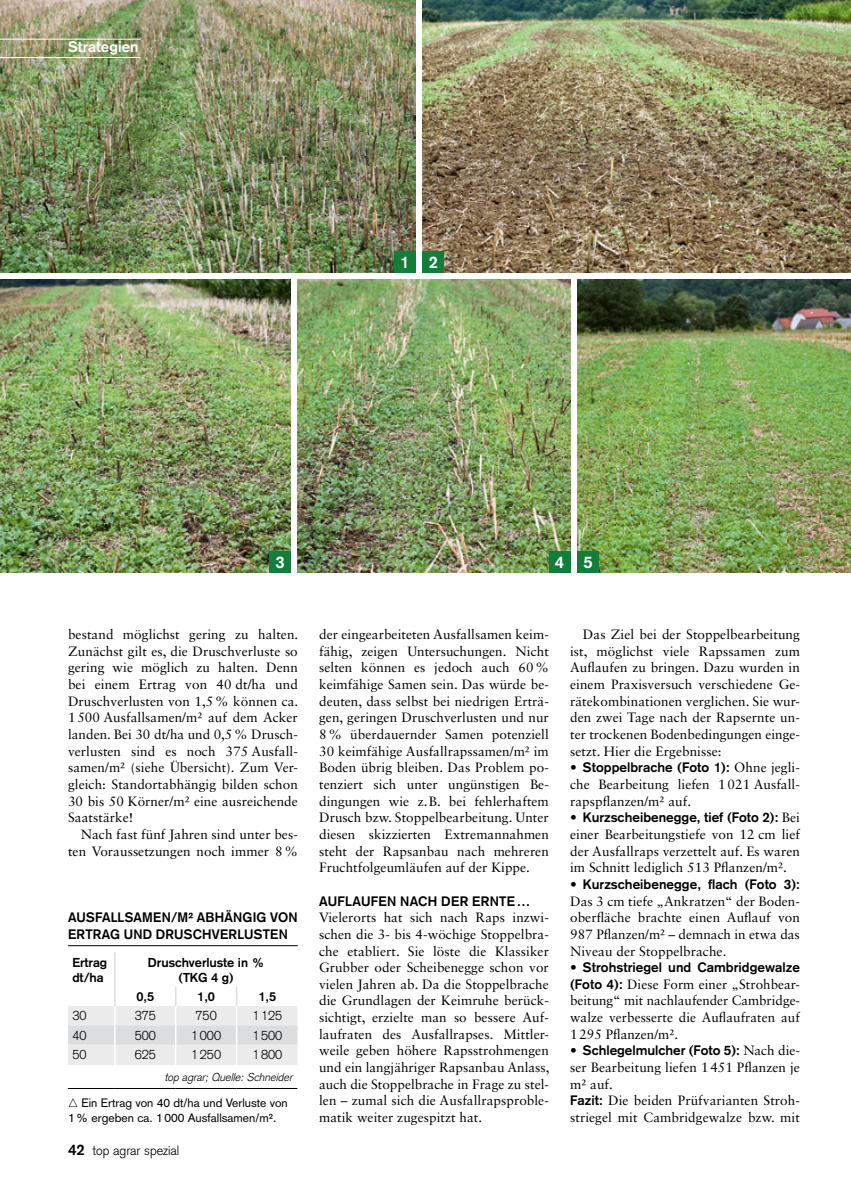
<style>
.page{position:relative;width:851px;height:1191px;background:#fff}
.page>*{position:absolute;margin:0;border:0;box-sizing:border-box;transform-origin:0 0}
.Bildnummer{font:700 16.5px "Basic Commercial LT Pro";color:#fff}
.t1{font:700 15px "Basic Commercial LT Pro";letter-spacing:.005em;color:#fff}
.Bodytext{font:13.5px/16.6px "Sabon LT Std";letter-spacing:.005em;color:#000;text-align:justify}
.Bodytext_ohne_Einzug{font:13.5px/16.6px "Sabon LT Std";letter-spacing:.005em;color:#000;text-align:justify}
.Textanlauf{font:13.5px/16.6px "Sabon LT Std";letter-spacing:.005em;color:#000}
.Titel_Uebersicht{font:700 13.5px/16.6px "Basic Commercial LT Pro";letter-spacing:.02em;color:#000}
.Zwischentitel{font:700 13.5px "Basic Commercial LT Pro";letter-spacing:.025em;color:#000}
.t2{font:300 13.2px "Basic Commercial LT Pro";color:#000}
.Tab_Kopf{font:700 12.75px/15px "Basic Commercial LT Pro";color:#000}
.Tab_Normal{font:300 12.75px "Basic Commercial LT Pro";color:#000}
.BU{font:12px/15px "Basic Commercial LT Pro";color:#000}
.Tab_Fußnote{font:italic 300 11.25px "Basic Commercial LT Pro";color:#000}
.s1{font-weight:700;font-size:15px}
.s2{font-family:"Basic Commercial LT Pro";font-weight:700}
</style>
<div class="page">
<img style="left:0;top:0;width:415px;height:273px">
<img style="left:422px;top:0;width:428px;height:273px">
<img style="left:0;top:280px;width:290px;height:292px">
<img style="left:298px;top:280px;width:272px;height:292px">
<img style="left:577px;top:280px;width:273px;height:292px">
<div style="left:394px;top:251px;width:21px;height:22px;background:#137e3c"></div>
<div style="left:422px;top:251px;width:22px;height:22px;background:#137e3c"></div>
<div style="left:269px;top:551px;width:21px;height:21px;background:#137e3c"></div>
<div style="left:549px;top:551px;width:21px;height:21px;background:#137e3c"></div>
<div style="left:577px;top:551px;width:21px;height:21px;background:#137e3c"></div>
<hr style="left:68px;top:945px;width:230px;height:1px;background:#000">
<svg style="left:68px;top:987px;width:229px;height:78px"></svg>
<hr style="left:114px;top:952px;width:2px;height:34px;background:#dcddde">
<hr style="left:114px;top:986px;width:2px;height:20px;background:#dcddde">
<hr style="left:68px;top:1088px;width:47px;height:1px;background:#000">
<hr style="left:115px;top:1088px;width:61px;height:1px;background:#000">
<hr style="left:176px;top:1088px;width:60px;height:1px;background:#000">
<hr style="left:236px;top:1088px;width:61px;height:1px;background:#000">
<hr style="left:0;top:39px;width:141px;height:1px;background:#fff">
<hr style="left:0;top:57px;width:141px;height:1px;background:#fff">
<p class="t1" style="left:68px;top:38px;width:72px">Strategien</p>
<p class="Bildnummer" style="left:400px;top:252px;width:11px">1</p>
<p class="Bildnummer" style="left:428px;top:252px;width:11px">2</p>
<p class="Bildnummer" style="left:275px;top:552px;width:11px">3</p>
<p class="Bildnummer" style="left:555px;top:552px;width:11px">4</p>
<p class="Bildnummer" style="left:583px;top:552px;width:11px">5</p>
<p class="Bodytext_ohne_Einzug" style="left:68px;top:626px;width:232px">bestand möglichst gering zu halten.<br>Zunächst gilt es, die Druschverluste so gering wie möglich zu halten. Denn bei einem Ertrag von 40 dt/ha und Druschverlusten von 1,5% können ca.<br>1500 Ausfallsamen/m² auf dem Acker landen. Bei 30 dt/ha und 0,5% Drusch&shy;verlusten sind es noch 375 Ausfall&shy;samen/m² (siehe Übersicht). Zum Ver&shy;gleich: Standortabhängig bilden schon 30 bis 50 Körner/m² eine ausreichende Saatstärke!</p>
<p class="Bodytext" style="left:68px;top:825px;width:231px;text-align:right">Nach fast fünf Jahren sind unter bes&shy;ten Voraussetzungen noch immer 8%</p>
<p class="Titel_Uebersicht" style="left:68px;top:909px;width:231px">AUSFALLSAMEN/M² ABHÄNGIG VON<br>ERTRAG UND DRUSCHVERLUSTEN</p>
<p class="Tab_Kopf" style="left:72px;top:954px;width:36px">Ertrag dt/ha</p>
<p class="Tab_Kopf" style="left:148px;top:954px;width:118px;text-align:center">Druschverluste in % (TKG 4 g)</p>
<p class="Tab_Kopf" style="left:136px;top:989px;width:19px">0,5</p>
<p class="Tab_Kopf" style="left:197px;top:989px;width:19px">1,0</p>
<p class="Tab_Kopf" style="left:258px;top:989px;width:19px">1,5</p>
<p class="Tab_Normal" style="left:72px;top:1008px;width:16px">30</p>
<p class="Tab_Normal" style="left:135px;top:1008px;width:23px">375</p>
<p class="Tab_Normal" style="left:195px;top:1008px;width:23px">750</p>
<p class="Tab_Normal" style="left:252px;top:1008px;width:31px">1125</p>
<p class="Tab_Normal" style="left:72px;top:1027px;width:16px">40</p>
<p class="Tab_Normal" style="left:135px;top:1027px;width:23px">500</p>
<p class="Tab_Normal" style="left:191px;top:1027px;width:31px">1000</p>
<p class="Tab_Normal" style="left:252px;top:1027px;width:31px">1500</p>
<p class="Tab_Normal" style="left:72px;top:1047px;width:16px">50</p>
<p class="Tab_Normal" style="left:135px;top:1047px;width:23px">625</p>
<p class="Tab_Normal" style="left:191px;top:1047px;width:31px">1250</p>
<p class="Tab_Normal" style="left:252px;top:1047px;width:31px">1800</p>
<p class="Tab_Fußnote" style="left:165px;top:1070px;width:129px">top agrar; Quelle: Schneider</p>
<p class="BU" style="left:68px;top:1095px;width:221px">△ Ein Ertrag von 40 dt/ha und Verluste von<br>1% ergeben ca. 1000 Ausfallsamen/m².</p>
<p class="t2" style="left:68px;top:1143px;width:113px"><span class="s1">42</span> top agrar spezial</p>
<p class="Bodytext" style="left:319px;top:626px;width:231px">der eingearbeiteten Ausfallsamen keim&shy;fähig, zeigen Untersuchungen. Nicht selten können es jedoch auch 60% keimfähige Samen sein. Das würde be&shy;deuten, dass selbst bei niedrigen Erträ&shy;gen, geringen Druschverlusten und nur 8% überdauernder Samen potenziell 30 keimfähige Ausfallrapssamen/m² im Boden übrig bleiben. Das Problem po&shy;tenziert sich unter ungünstigen Be&shy;dingungen wie z.B. bei fehlerhaftem Drusch bzw. Stoppelbearbeitung. Unter diesen skizzierten Extremannahmen steht der Rapsanbau nach mehreren Fruchtfolgeumläufen auf der Kippe.</p>
<p class="Zwischentitel" style="left:319px;top:892px;width:213px">AUFLAUFEN NACH DER ERNTE…</p>
<p class="Bodytext_ohne_Einzug" style="left:319px;top:909px;width:232px">Vielerorts hat sich nach Raps inzwi&shy;schen die 3- bis 4-wöchige Stoppelbra&shy;che etabliert. Sie löste die Klassiker Grubber oder Scheibenegge schon vor vielen Jahren ab. Da die Stoppelbrache die Grundlagen der Keimruhe berück&shy;sichtigt, erzielte man so bessere Auf&shy;laufraten des Ausfallrapses. Mittler&shy;weile geben höhere Rapsstrohmengen und ein langjähriger Rapsanbau Anlass, auch die Stoppelbrache in Frage zu stel&shy;len – zumal sich die Ausfallrapsproble&shy;matik weiter zugespitzt hat.</p>
<p class="Bodytext" style="left:570px;top:626px;width:231px;text-indent:13px">Das Ziel bei der Stoppelbearbeitung ist, möglichst viele Rapssamen zum Auflaufen zu bringen. Dazu wurden in einem Praxisversuch verschiedene Ge&shy;rätekombinationen verglichen. Sie wur&shy;den zwei Tage nach der Rapsernte un&shy;ter trockenen Bodenbedingungen einge&shy;setzt. Hier die Ergebnisse:</p>
<p class="Bodytext" style="left:570px;top:759px;width:231px">• <span class="s2">Stoppelbrache (Foto 1):</span> Ohne jegli&shy;che Bearbeitung liefen 1021 Ausfall&shy;rapspflanzen/m² auf.</p>
<p class="Bodytext" style="left:570px;top:809px;width:231px">• <span class="s2">Kurzscheibenegge, tief (Foto 2):</span> Bei einer Bearbeitungstiefe von 12 cm lief der Ausfallraps verzettelt auf. Es waren im Schnitt lediglich 513 Pflanzen/m².</p>
<p class="Bodytext" style="left:570px;top:875px;width:231px">• <span class="s2">Kurzscheibenegge, flach (Foto 3):<br></span>Das 3 cm tiefe „Ankratzen“ der Boden&shy;oberfläche brachte einen Auflauf von 987 Pflanzen/m² – demnach in etwa das Niveau der Stoppelbrache.</p>
<p class="Bodytext" style="left:570px;top:959px;width:231px">• <span class="s2">Strohstriegel und Cambridgewalze (Foto 4):</span> Diese Form einer „Strohbear&shy;beitung“ mit nachlaufender Cambridge&shy;walze verbesserte die Auflaufraten auf 1295 Pflanzen/m².</p>
<p class="Bodytext" style="left:570px;top:1042px;width:231px">• <span class="s2">Schlegelmulcher (Foto 5):</span> Nach die&shy;ser Bearbeitung liefen 1451 Pflanzen je m² auf.</p>
<p class="Textanlauf" style="left:570px;top:1092px;width:231px"><span class="s2">Fazit:</span> Die beiden Prüfvarianten Stroh&shy;striegel mit Cambridgewalze bzw. mit</p>
</div>
